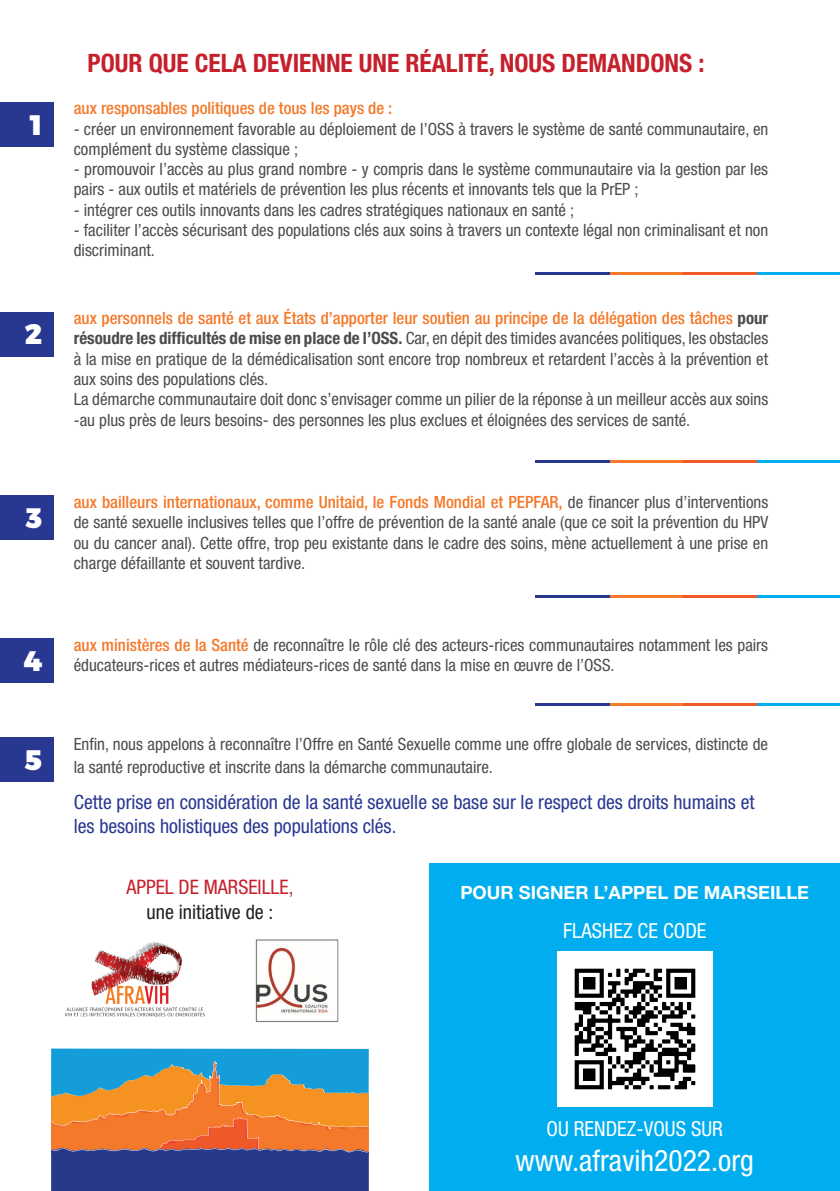
<style>
.page{position:relative;width:840px;height:1191px;background:#fff}
.page>*{position:absolute;margin:0;border:0;box-sizing:border-box;transform-origin:0 0}
.t1{font:condensed 29.6px "Helvetica Neue LT Std";color:#fff}
.t2{font:900 28.2px "Montserrat";color:#fff}
.t3{font:700 condensed 25.4px "Helvetica Neue LT Std";color:#c6202c}
.t4{font:condensed 20.8px "Helvetica Neue LT Std";color:#fff}
.t5{font:condensed 20px "Helvetica Neue LT Std";color:#c6202c}
.t6{font:condensed 20px "Helvetica Neue LT Std";color:#231f20}
.t7{font:condensed 19.8px/23.6px "Helvetica Neue LT Std";color:#283890}
.t8{font:700 18.4px "Helvetica Neue LT Std";color:#fff}
.t9{font:condensed 17px/20.2px "Helvetica Neue LT Std";color:#4b4c4d}
.t10{font:500 condensed 17px "Helvetica Neue LT Std";color:#f4792a}
.s1{font-weight:500;color:#f4792a}
.s2{font-weight:700}
</style>
<div class="page">
<div style="left:0;top:102px;width:54px;height:44px;background:#283890"></div>
<div style="left:0;top:312px;width:54px;height:44px;background:#283890"></div>
<img style="left:255px;top:939px;width:84px;height:84px">
<div style="left:429px;top:863px;width:410px;height:328px;background:#00aeef"></div>
<img style="left:557px;top:951px;width:155px;height:155px">
<div style="left:0;top:496px;width:54px;height:44px;background:#283890"></div>
<div style="left:0;top:639px;width:54px;height:44px;background:#283890"></div>
<div style="left:0;top:737px;width:54px;height:45px;background:#283890"></div>
<hr style="left:609px;top:272px;width:74px;height:3px;background:#f4792a">
<hr style="left:683px;top:272px;width:74px;height:3px;background:#f15929">
<hr style="left:757px;top:272px;width:82px;height:3px;background:#00aeef">
<hr style="left:535px;top:272px;width:74px;height:3px;background:#283890">
<hr style="left:609px;top:460px;width:74px;height:2px;background:#f4792a">
<hr style="left:683px;top:460px;width:74px;height:2px;background:#f15929">
<hr style="left:757px;top:460px;width:82px;height:2px;background:#00aeef">
<hr style="left:535px;top:460px;width:74px;height:2px;background:#283890">
<hr style="left:609px;top:594px;width:74px;height:3px;background:#f4792a">
<hr style="left:683px;top:594px;width:74px;height:3px;background:#f15929">
<hr style="left:757px;top:594px;width:82px;height:3px;background:#00aeef">
<hr style="left:535px;top:594px;width:74px;height:3px;background:#283890">
<hr style="left:609px;top:702px;width:74px;height:3px;background:#f4792a">
<hr style="left:683px;top:702px;width:74px;height:3px;background:#f15929">
<hr style="left:757px;top:702px;width:82px;height:3px;background:#00aeef">
<hr style="left:535px;top:702px;width:74px;height:3px;background:#283890">
<div style="left:51px;top:1048px;width:317px;height:106px;background:#149dd9"></div>
<svg style="left:51px;top:1061px;width:317px;height:130px"></svg>
<img style="left:64px;top:942px;width:141px;height:76px">
<h2 class="t2" style="left:30px;top:101px;width:14px">1</h2>
<h2 class="t2" style="left:25px;top:311px;width:19px">2</h2>
<h2 class="t2" style="left:26px;top:494px;width:18px">3</h2>
<h2 class="t2" style="left:23px;top:637px;width:20px">4</h2>
<h2 class="t2" style="left:25px;top:736px;width:19px">5</h2>
<h3 class="t3" style="left:88px;top:48px;width:618px">POUR QUE CELA DEVIENNE UNE RÉALITÉ, NOUS DEMANDONS :</h3>
<p class="t10" style="left:74px;top:98px;width:320px">aux responsables politiques de tous les pays de :</p>
<p class="t9" style="left:74px;top:118px;width:695px">- créer un environnement favorable au déploiement de l’OSS à travers le système de santé communautaire, en complément du système classique ;</p>
<p class="t9" style="left:74px;top:159px;width:695px">- promouvoir l’accès au plus grand nombre - y compris dans le système communautaire via la gestion par les pairs - aux outils et matériels de prévention les plus récents et innovants tels que la PrEP ;</p>
<p class="t9" style="left:74px;top:200px;width:501px">- intégrer ces outils innovants dans les cadres stratégiques nationaux en santé ;</p>
<p class="t9" style="left:74px;top:220px;width:695px">- faciliter l’accès sécurisant des populations clés aux soins à travers un contexte légal non criminalisant et non discriminant.</p>
<p class="t9" style="left:74px;top:308px;width:695px"><span class="s1">aux personnels de santé et aux États d’apporter leur soutien au principe de la délégation des tâches</span> <span class="s2">pour résoudre les difficultés de mise en place de l’OSS.</span> Car, en dépit des timides avancées politiques, les obstacles à la mise en pratique de la démédicalisation sont encore trop nombreux et retardent l’accès à la prévention et aux soins des populations clés.<br>La démarche communautaire doit donc s’envisager comme un pilier de la réponse à un meilleur accès aux soins -au plus près de leurs besoins- des personnes les plus exclues et éloignées des services de santé.</p>
<p class="t9" style="left:74px;top:492px;width:695px;text-align:justify"><span class="s1">aux bailleurs internationaux, comme Unitaid, le Fonds Mondial et PEPFAR,</span> de financer plus d’interventions de santé sexuelle inclusives telles que l’offre de prévention de la santé anale (que ce soit la prévention du HPV ou du cancer anal). Cette offre, trop peu existante dans le cadre des soins, mène actuellement à une prise en charge défaillante et souvent tardive.</p>
<p class="t9" style="left:74px;top:634px;width:695px"><span class="s1">aux ministères de la Santé</span> de reconnaître le rôle clé des acteurs-rices communautaires notamment les pairs éducateurs-rices et autres médiateurs-rices de santé dans la mise en œuvre de l’OSS.</p>
<p class="t9" style="left:74px;top:732px;width:695px;line-height:23.6px">Enfin, nous appelons à reconnaître l’Offre en Santé Sexuelle comme une offre globale de services, distincte de la santé reproductive et inscrite dans la démarche communautaire.</p>
<p class="t7" style="left:74px;top:790px;width:682px">Cette prise en considération de la santé sexuelle se base sur le respect des droits humains et les besoins holistiques des populations clés.</p>
<p class="t5" style="left:126px;top:875px;width:168px">APPEL DE MARSEILLE,</p>
<p class="t6" style="left:146px;top:900px;width:128px">une initiative de :</p>
<p class="t8" style="left:460px;top:881px;width:350px">POUR SIGNER L’APPEL DE MARSEILLE</p>
<p class="t4" style="left:562px;top:919px;width:145px">FLASHEZ CE CODE</p>
<p class="t4" style="left:546px;top:1116px;width:178px">OU RENDEZ-VOUS SUR</p>
<h1 class="t1" style="left:515px;top:1143px;width:240px">www.afravih2022.org</h1>
</div>
